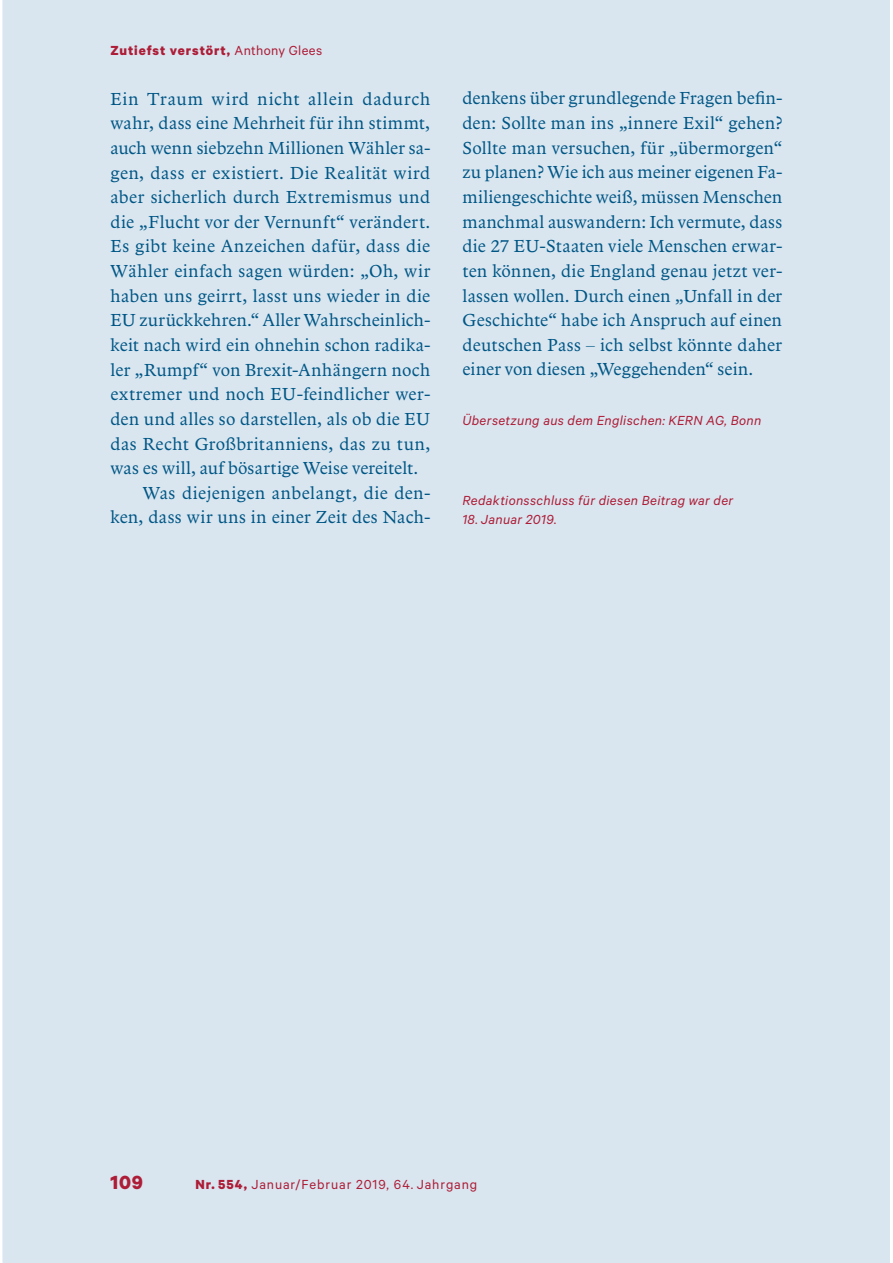
<style>
.page{position:relative;width:893px;height:1263px;background:#fff}
.page>*{position:absolute;margin:0;border:0;box-sizing:border-box;transform-origin:0 0}
.t1{font:700 21.45px "Calibre";color:#ae1d37}
.t2{font:18px/24.6px "Arbesco DT";letter-spacing:.02em;color:#005685;text-align:justify}
.t3{font:18px "Arbesco DT";letter-spacing:.05em;color:#005685}
.t4{font:italic 14.85px "Calibre";letter-spacing:.02em;color:#ae1d37}
.t5{font:14.85px "Calibre";letter-spacing:.06em;color:#ae1d37}
.t6{font:700 14.85px "Calibre";letter-spacing:.06em;color:#ae1d37}
.s1{font-weight:400}
.s2{font-weight:700}
</style>
<div class="page">
<div style="left:3px;top:0;width:887px;height:1263px;background:#d9e6f0"></div>
<p class="t6" style="left:110px;top:41px;width:213px">Zutiefst verstört, <span class="s1">Anthony Glees</span></p>
<p class="t3" style="left:110px;top:92px;width:321px">Ein Traum wird nicht allein dadurch</p>
<p class="t2" style="left:110px;top:112px;width:321px">wahr, dass eine Mehrheit für ihn stimmt,</p>
<p class="t2" style="left:110px;top:137px;width:321px">auch wenn siebzehn Millionen Wähler sa-</p>
<p class="t2" style="left:110px;top:161px;width:321px">gen, dass er existiert. Die Realität wird</p>
<p class="t2" style="left:110px;top:186px;width:321px">aber sicherlich durch Extremismus und</p>
<p class="t2" style="left:110px;top:211px;width:321px">die „Flucht vor der Vernunft“ verändert.</p>
<p class="t2" style="left:110px;top:235px;width:321px">Es gibt keine Anzeichen dafür, dass die</p>
<p class="t2" style="left:110px;top:260px;width:321px">Wähler einfach sagen würden: „Oh, wir</p>
<p class="t2" style="left:110px;top:285px;width:321px">haben uns geirrt, lasst uns wieder in die</p>
<p class="t2" style="left:110px;top:309px;width:321px">EU zurückkehren.“ Aller Wahrscheinlich-</p>
<p class="t2" style="left:110px;top:334px;width:321px">keit nach wird ein ohnehin schon radika-</p>
<p class="t2" style="left:110px;top:359px;width:321px">ler „Rumpf“ von Brexit-Anhängern noch</p>
<p class="t2" style="left:110px;top:383px;width:321px">extremer und noch EU-feindlicher wer-</p>
<p class="t2" style="left:110px;top:408px;width:321px">den und alles so darstellen, als ob die EU</p>
<p class="t2" style="left:110px;top:432px;width:321px">das Recht Großbritanniens, das zu tun,</p>
<p class="t2" style="left:110px;top:457px;width:309px">was es will, auf bösartige Weise vereitelt.</p>
<p class="t2" style="left:143px;top:482px;width:289px">Was diejenigen anbelangt, die den-</p>
<p class="t2" style="left:110px;top:506px;width:321px">ken, dass wir uns in einer Zeit des Nach-</p>
<p class="t2" style="left:462px;top:87px;width:321px">denkens über grundlegende Fragen befin&shy;den: Sollte man ins „innere Exil“ gehen?<br>Sollte man versuchen, für „übermorgen“ zu planen? Wie ich aus meiner eigenen Fa&shy;miliengeschichte weiß, müssen Menschen manchmal auswandern: Ich vermute, dass die 27 EU-Staaten viele Menschen erwar&shy;ten können, die England genau jetzt ver&shy;lassen wollen. Durch einen „Unfall in der Geschichte“ habe ich Anspruch auf einen deutschen Pass – ich selbst könnte daher einer von diesen „Weggehenden“ sein.</p>
<p class="t4" style="left:462px;top:415px;width:300px">Übersetzung aus dem Englischen: KERN AG, Bonn</p>
<p class="t4" style="left:462px;top:495px;width:272px">Redaktionsschluss für diesen Beitrag war der</p>
<p class="t4" style="left:462px;top:514px;width:96px">18. Januar 2019.</p>
<p class="t1" style="left:110px;top:1169px;width:34px">109</p>
<p class="t5" style="left:195px;top:1179px;width:283px"><span class="s2">Nr. 554,</span> Januar/Februar 2019, 64. Jahrgang</p>
</div>
